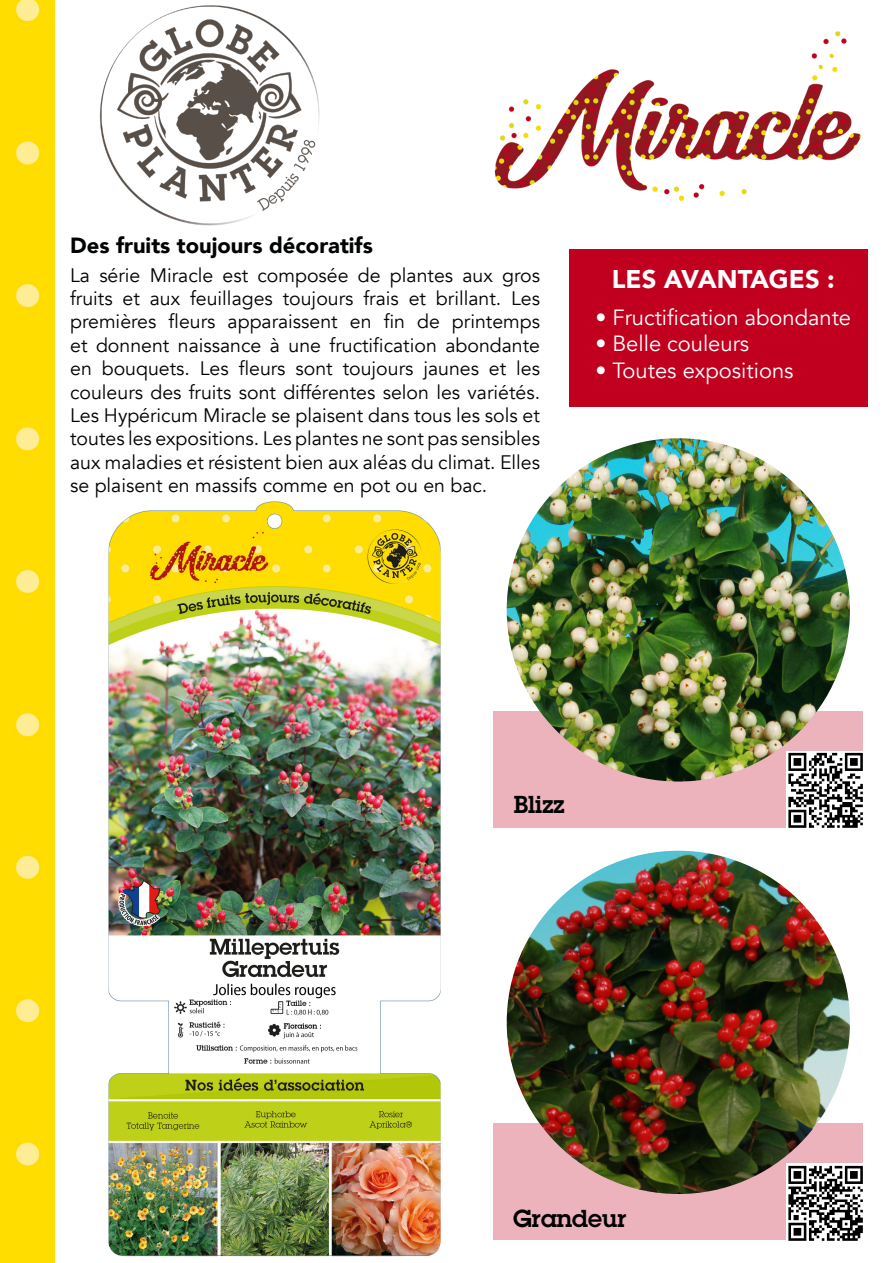
<style>
.page{position:relative;width:893px;height:1263px;background:#fff}
.page>*{position:absolute;margin:0;border:0;box-sizing:border-box;transform-origin:0 0}
.t1{font:900 25.5px "Avenir";color:#fff}
.t2{font:600 24px "Lubalin Graph Std";color:#000}
.t3{font:21.9px "Avenir";color:#fff}
.t4{font:900 21.9px "Avenir";color:#010202}
.t5{font:19.5px/23.4px "Avenir";color:#010202;text-align:justify}
</style>
<div class="page">
<div style="left:0;top:0;width:54px;height:1263px;background:#fd0"></div>
<div style="left:569px;top:249px;width:299px;height:158px;background:#c1001f"></div>
<div style="left:494px;top:1123px;width:369px;height:117px;background:#ecb3bc"></div>
<div style="left:494px;top:711px;width:369px;height:117px;background:#ecb3bc"></div>
<img style="left:507px;top:851px;width:343px;height:343px;border-radius:172px">
<img style="left:507px;top:438px;width:343px;height:343px;border-radius:172px">
<img style="left:787px;top:1164px;width:76px;height:77px">
<img style="left:787px;top:751px;width:76px;height:77px">
<img style="left:108px;top:501px;width:333px;height:755px">
<img style="left:99px;top:5px;width:221px;height:221px">
<img style="left:494px;top:31px;width:367px;height:170px">
<p class="t4" style="left:70px;top:227px;width:304px">Des fruits toujours décoratifs</p>
<p class="t5" style="left:70px;top:264px;width:471px">La série Miracle est composée de plantes aux gros fruits et aux feuillages toujours frais et brillant. Les premières fleurs apparaissent en fin de printemps et donnent naissance à une fructification abondante en bouquets. Les fleurs sont toujours jaunes et les couleurs des fruits sont différentes selon les variétés.<br>Les Hypéricum Miracle se plaisent dans tous les sols et toutes les expositions. Les plantes ne sont pas sensibles aux maladies et résistent bien aux aléas du climat. Elles se plaisent en massifs comme en pot ou en bac.</p>
<p class="t1" style="left:612px;top:258px;width:224px">LES AVANTAGES :</p>
<p class="t3" style="left:595px;top:305px;width:257px">• Fructification abondante</p>
<p class="t3" style="left:595px;top:331px;width:155px">• Belle couleurs</p>
<p class="t3" style="left:595px;top:357px;width:200px">• Toutes expositions</p>
<p class="t2" style="left:514px;top:789px;width:52px">Blizz</p>
<p class="t2" style="left:513px;top:1202px;width:115px">Grandeur</p>
</div>
